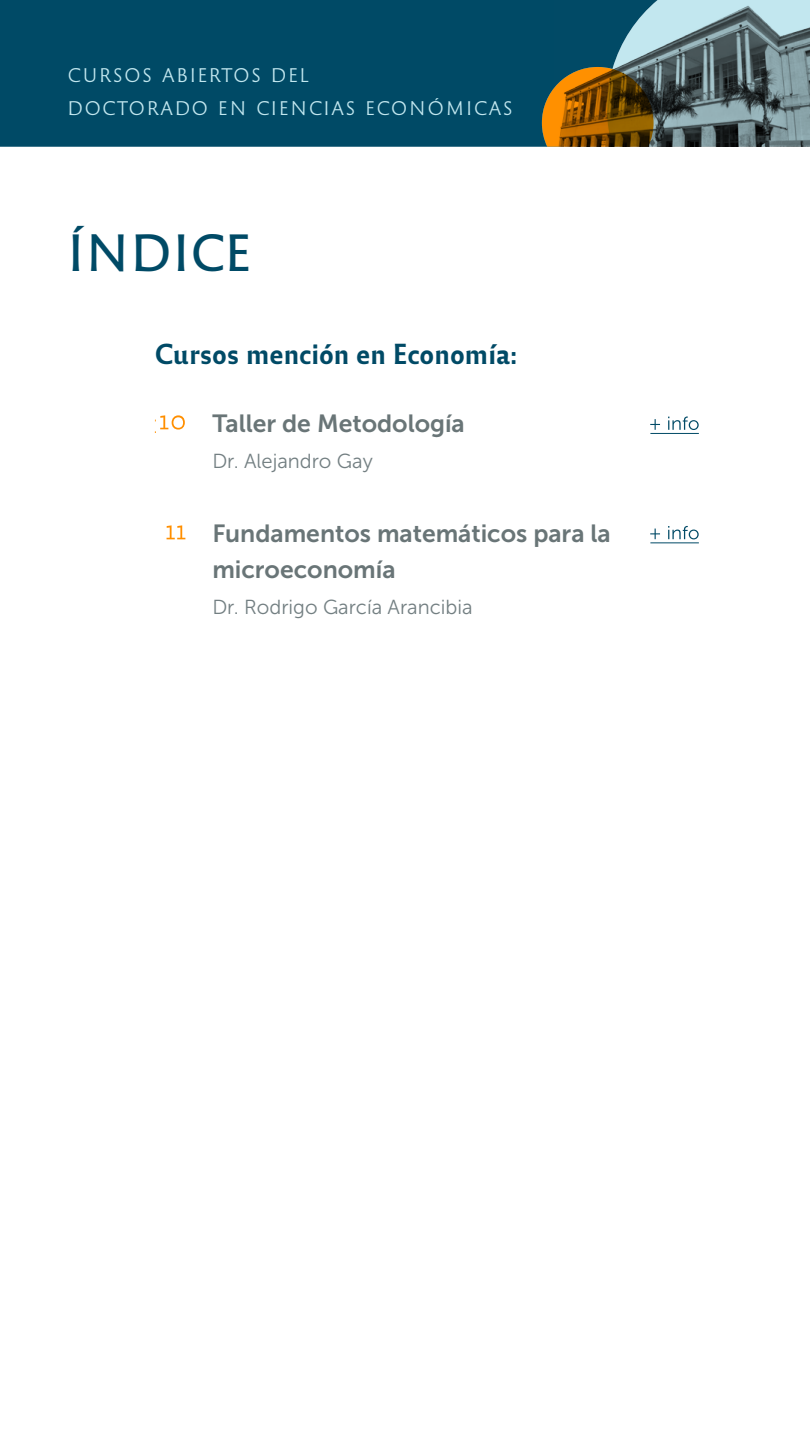
<style>
.page{position:relative;width:810px;height:1436px;background:#fff}
.page>*{position:absolute;margin:0;border:0;box-sizing:border-box;transform-origin:0 0}
.t1{font:48.75px "Reforma 2018 Gris";color:#004a66}
.t2{font:27px "Reforma 2018 Negra";color:#004a66}
.t3{font:24.75px/36px "Museo Sans 700";color:#697577}
.t4{font:20.25px "Museo Sans 300";color:#737f82}
.t5{font:18.38px/33.8px "Reforma 2018 Blanca";letter-spacing:.07em;color:#c2e7ef}
</style>
<div class="page">
<div style="left:0;top:0;width:542px;height:147px;background:#004a66"></div>
<svg style="left:542px;top:0;width:268px;height:147px"></svg>
<svg style="left:650px;top:419px;width:10px;height:11px"></svg>
<svg style="left:668px;top:416px;width:31px;height:14px"></svg>
<hr style="left:650px;top:433px;width:49px;height:1px;background:#004a66">
<svg style="left:650px;top:528px;width:10px;height:11px"></svg>
<svg style="left:668px;top:526px;width:31px;height:13px"></svg>
<hr style="left:650px;top:542px;width:49px;height:1px;background:#004a66">
<svg style="left:160px;top:415px;width:25px;height:14px"></svg>
<svg style="left:167px;top:525px;width:18px;height:14px"></svg>
<p class="t5" style="left:67px;top:58px;width:447px">CURSOS ABIERTOS DEL<br>DOCTORADO EN CIENCIAS ECONÓMICAS</p>
<h1 class="t1" style="left:67px;top:225px;width:185px">ÍNDICE</h1>
<p class="t2" style="left:154px;top:338px;width:364px">Cursos mención en Economía:</p>
<p class="t3" style="left:212px;top:405px;width:254px">Taller de Metodología</p>
<p class="t4" style="left:212px;top:449px;width:162px">Dr. Alejandro Gay</p>
<p class="t3" style="left:212px;top:515px;width:400px">Fundamentos matemáticos para la microeconomía</p>
<p class="t4" style="left:212px;top:595px;width:262px">Dr. Rodrigo García Arancibia</p>
</div>
